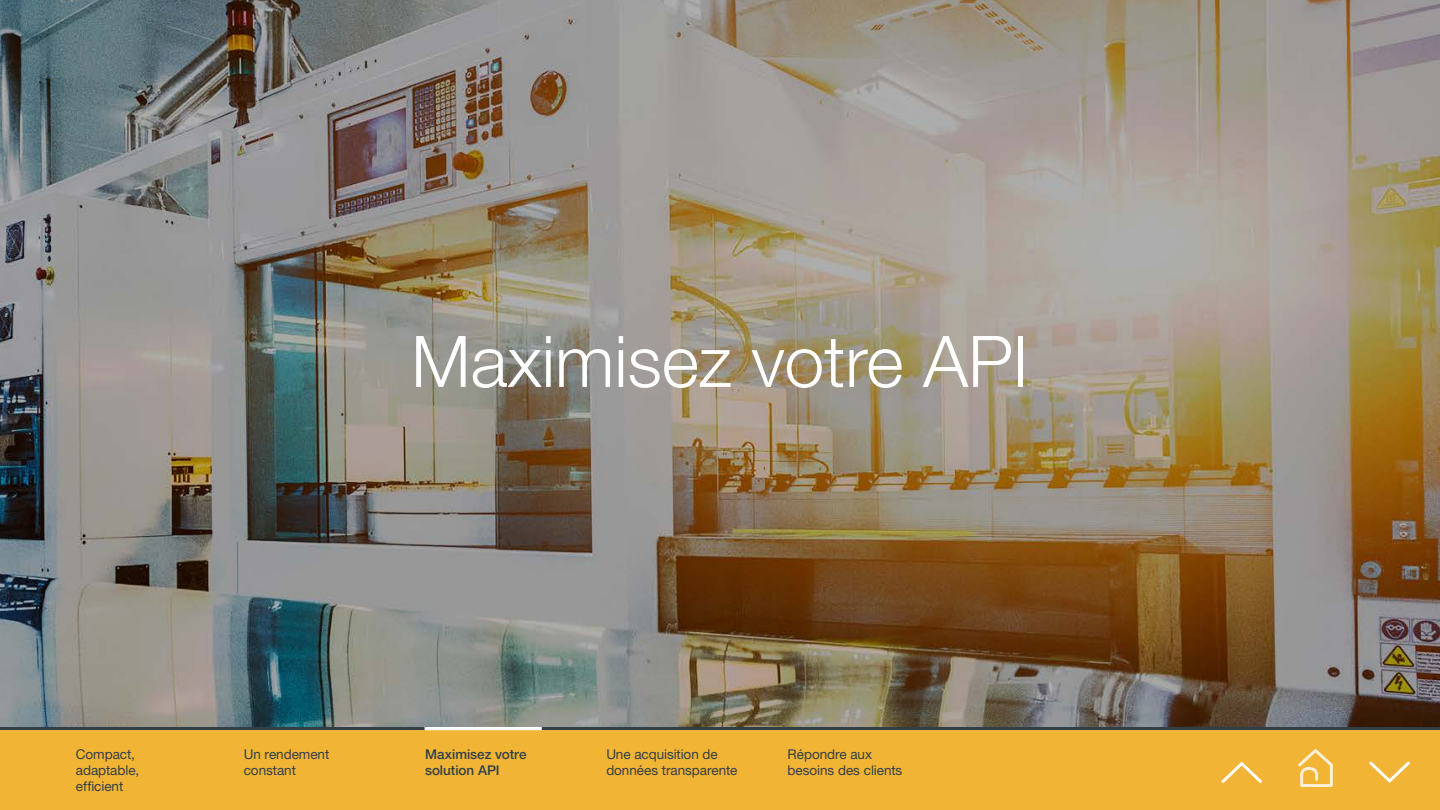
<style>
.page{position:relative;width:1440px;height:810px;background:#fff}
.page>*{position:absolute;margin:0;border:0;box-sizing:border-box;transform-origin:0 0}
.t1{font:300 71.25px "Helvetica Neue LT Std";color:#fff}
.t2{font:13.5px/15.8px "Helvetica Neue LT Std";letter-spacing:-.005em;color:#333f48}
.t3{font:500 13.5px/15.8px "Helvetica Neue LT Std";letter-spacing:-.005em;color:#333f48}
</style>
<div class="page">
<div style="left:0;top:726px;width:1440px;height:84px;background:#f1b434"></div>
<svg style="left:0;top:726px;width:1440px;height:4px;background:#434c50"></svg>
<svg style="left:1298px;top:749px;width:35px;height:38px"></svg>
<svg style="left:425px;top:726px;width:116px;height:4px"></svg>
<svg style="left:1369px;top:761px;width:41px;height:22px"></svg>
<svg style="left:1221px;top:761px;width:41px;height:22px"></svg>
<img style="left:0;top:0;width:1440px;height:726px">
<h1 class="t1" style="left:411px;top:318px;width:619px">Maximisez votre API</h1>
<p class="t2" style="left:76px;top:746px;width:65px">Compact, adaptable, efficient</p>
<p class="t3" style="left:425px;top:746px;width:103px">Maximisez votre solution API</p>
<p class="t2" style="left:244px;top:746px;width:87px">Un rendement constant</p>
<p class="t2" style="left:606px;top:746px;width:132px">Une acquisition de données transparente</p>
<p class="t2" style="left:788px;top:746px;width:116px">Répondre aux besoins des clients</p>
</div>
